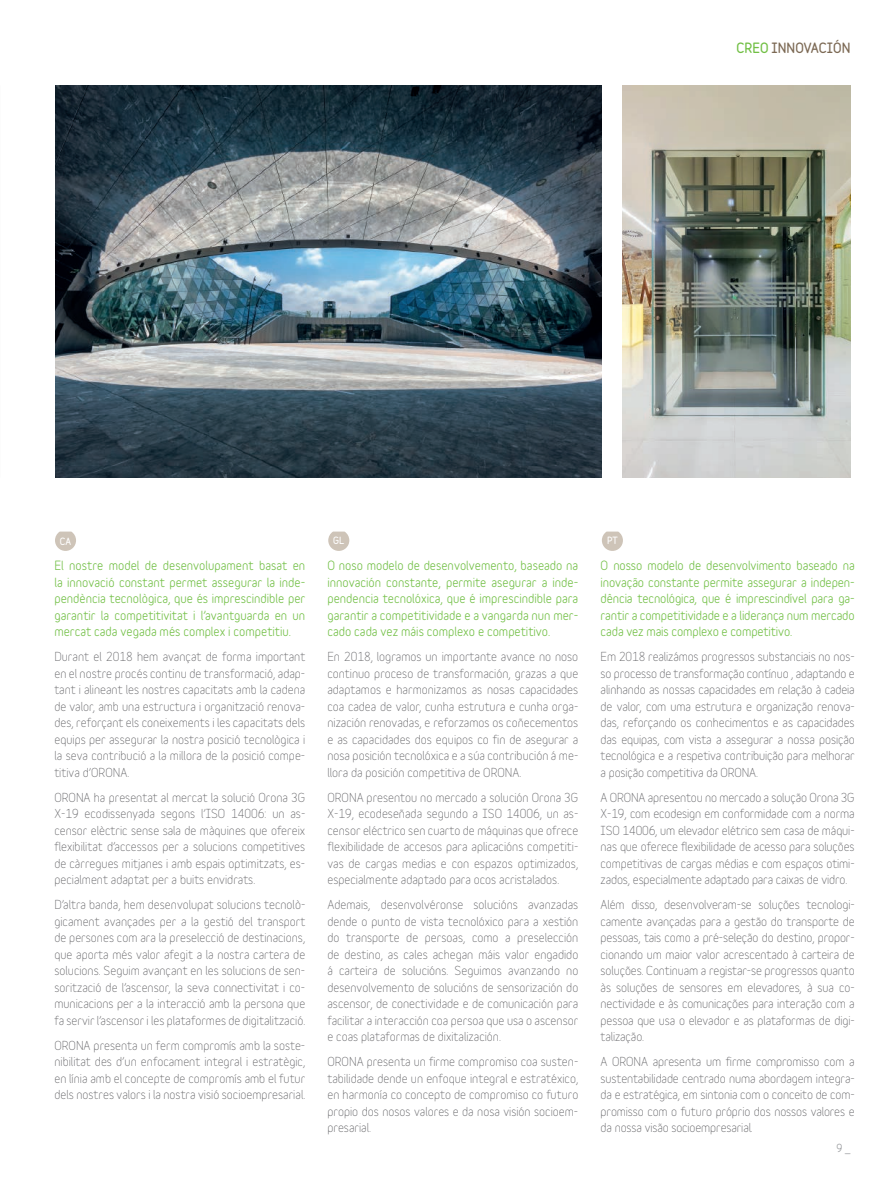
<style>
.page{position:relative;width:893px;height:1178px;background:#fff}
.page>*{position:absolute;margin:0;border:0;box-sizing:border-box;transform-origin:0 0}
.t1{font:900 12.75px "Variable";color:#7c6954}
.t2{font:12px/16.5px "Variable";color:#636366;text-align:justify}
.t3{font:700 12px/16.5px "Variable";color:#71bf44;text-align:justify}
.t4{font:700 10.5px "Variable";color:#939598}
.t5{font:900 9px "Variable";color:#fff}
.s1{color:#71bf44}
</style>
<div class="page">
<svg style="left:55px;top:531px;width:21px;height:20px"></svg>
<svg style="left:328px;top:531px;width:21px;height:20px"></svg>
<svg style="left:602px;top:531px;width:21px;height:20px"></svg>
<img style="left:55px;top:85px;width:546px;height:393px">
<img style="left:623px;top:85px;width:227px;height:393px">
<p class="t1" style="left:737px;top:38px;width:115px"><span class="s1">CREO</span> INNOVACIÓN</p>
<p class="t5" style="left:60px;top:534px;width:13px">CA</p>
<p class="t5" style="left:333px;top:533px;width:13px">GL</p>
<p class="t5" style="left:607px;top:533px;width:12px">PT</p>
<p class="t3" style="left:54px;top:556px;width:252px">El nostre model de desenvolupament basat en la innovació constant permet assegurar la inde&shy;pendència tecnològica, que és imprescindible per garantir la competitivitat i l’avantguarda en un mercat cada vegada més complex i competitiu.</p>
<p class="t2" style="left:54px;top:647px;width:252px">Durant el 2018 hem avançat de forma important en el nostre procés continu de transformació, adap&shy;tant i alineant les nostres capacitats amb la cadena de valor, amb una estructura i organització renova&shy;des, reforçant els coneixements i les capacitats dels equips per assegurar la nostra posició tecnològica i la seva contribució a la millora de la posició compe&shy;titiva d’ORONA.</p>
<p class="t2" style="left:54px;top:788px;width:252px">ORONA ha presentat al mercat la solució Orona 3G X-19 ecodissenyada segons l’ISO 14006: un as&shy;censor elèctric sense sala de màquines que ofereix flexibilitat d’accessos per a solucions competitives de càrregues mitjanes i amb espais optimitzats, es&shy;pecialment adaptat per a buits envidrats.</p>
<p class="t2" style="left:54px;top:895px;width:252px">D’altra banda, hem desenvolupat solucions tecnolò&shy;gicament avançades per a la gestió del transport de persones com ara la preselecció de destinacions, que aporta més valor afegit a la nostra cartera de solucions. Seguim avançant en les solucions de sen&shy;sorització de l’ascensor, la seva connectivitat i co&shy;municacions per a la interacció amb la persona que fa servir l’ascensor i les plataformes de digitalització.</p>
<p class="t2" style="left:54px;top:1036px;width:252px">ORONA presenta un ferm compromís amb la soste&shy;nibilitat des d’un enfocament integral i estratègic, en línia amb el concepte de compromís amb el futur dels nostres valors i la nostra visió socioempresarial.</p>
<p class="t3" style="left:327px;top:556px;width:252px">O noso modelo de desenvolvemento, baseado na innovación constante, permite asegurar a inde&shy;pendencia tecnolóxica, que é imprescindible para garantir a competitividade e a vangarda nun mer&shy;cado cada vez máis complexo e competitivo.</p>
<p class="t2" style="left:327px;top:647px;width:252px">En 2018, logramos un importante avance no noso continuo proceso de transformación, grazas a que adaptamos e harmonizamos as nosas capacidades coa cadea de valor, cunha estrutura e cunha orga&shy;nización renovadas, e reforzamos os coñecementos e as capacidades dos equipos co fin de asegurar a nosa posición tecnolóxica e a súa contribución á me&shy;llora da posición competitiva de ORONA.</p>
<p class="t2" style="left:327px;top:788px;width:252px">ORONA presentou no mercado a solución Orona 3G X-19, ecodeseñada segundo a ISO 14006, un as&shy;censor eléctrico sen cuarto de máquinas que ofrece flexibilidade de accesos para aplicacións competiti&shy;vas de cargas medias e con espazos optimizados, especialmente adaptado para ocos acristalados.</p>
<p class="t2" style="left:327px;top:895px;width:252px">Ademais, desenvolvéronse solucións avanzadas dende o punto de vista tecnolóxico para a xestión do transporte de persoas, como a preselección de destino, as cales achegan máis valor engadido á carteira de solucións. Seguimos avanzando no desenvolvemento de solucións de sensorización do ascensor, de conectividade e de comunicación para facilitar a interacción coa persoa que usa o ascensor e coas plataformas de dixitalización.</p>
<p class="t2" style="left:327px;top:1052px;width:252px">ORONA presenta un firme compromiso coa susten&shy;tabilidade dende un enfoque integral e estratéxico, en harmonía co concepto de compromiso co futuro propio dos nosos valores e da nosa visión socioem&shy;presarial.</p>
<p class="t3" style="left:601px;top:556px;width:256px">O nosso modelo de desenvolvimento baseado na inovação constante permite assegurar a indepen&shy;dência tecnológica, que é imprescindível para ga&shy;rantir a competitividade e a liderança num mercado cada vez mais complexo e competitivo.</p>
<p class="t2" style="left:601px;top:647px;width:256px">Em 2018 realizámos progressos substanciais no nos&shy;so processo de transformação contínuo , adaptando e alinhando as nossas capacidades em relação à cadeia de valor, com uma estrutura e organização renova&shy;das, reforçando os conhecimentos e as capacidades das equipas, com vista a assegurar a nossa posição tecnológica e a respetiva contribuição para melhorar a posição competitiva da ORONA.</p>
<p class="t2" style="left:601px;top:788px;width:256px">A ORONA apresentou no mercado a solução Orona 3G X-19, com ecodesign em conformidade com a norma ISO 14006, um elevador elétrico sem casa de máqui&shy;nas que oferece flexibilidade de acesso para soluções competitivas de cargas médias e com espaços otimi&shy;zados, especialmente adaptado para caixas de vidro.</p>
<p class="t2" style="left:601px;top:895px;width:256px">Além disso, desenvolveram-se soluções tecnologi&shy;camente avançadas para a gestão do transporte de pessoas, tais como a pré-seleção do destino, propor&shy;cionando um maior valor acrescentado à carteira de soluções. Continuam a registar-se progressos quanto às soluções de sensores em elevadores, à sua co&shy;nectividade e às comunicações para interação com a pessoa que usa o elevador e as plataformas de digi&shy;talização.</p>
<p class="t2" style="left:601px;top:1052px;width:256px">A ORONA apresenta um firme compromisso com a sustentabilidade centrado numa abordagem integra&shy;da e estratégica, em sintonia com o conceito de com&shy;promisso com o futuro próprio dos nossos valores e da nossa visão socioempresarial.</p>
<p class="t4" style="left:837px;top:1139px;width:15px">9 _</p>
</div>
